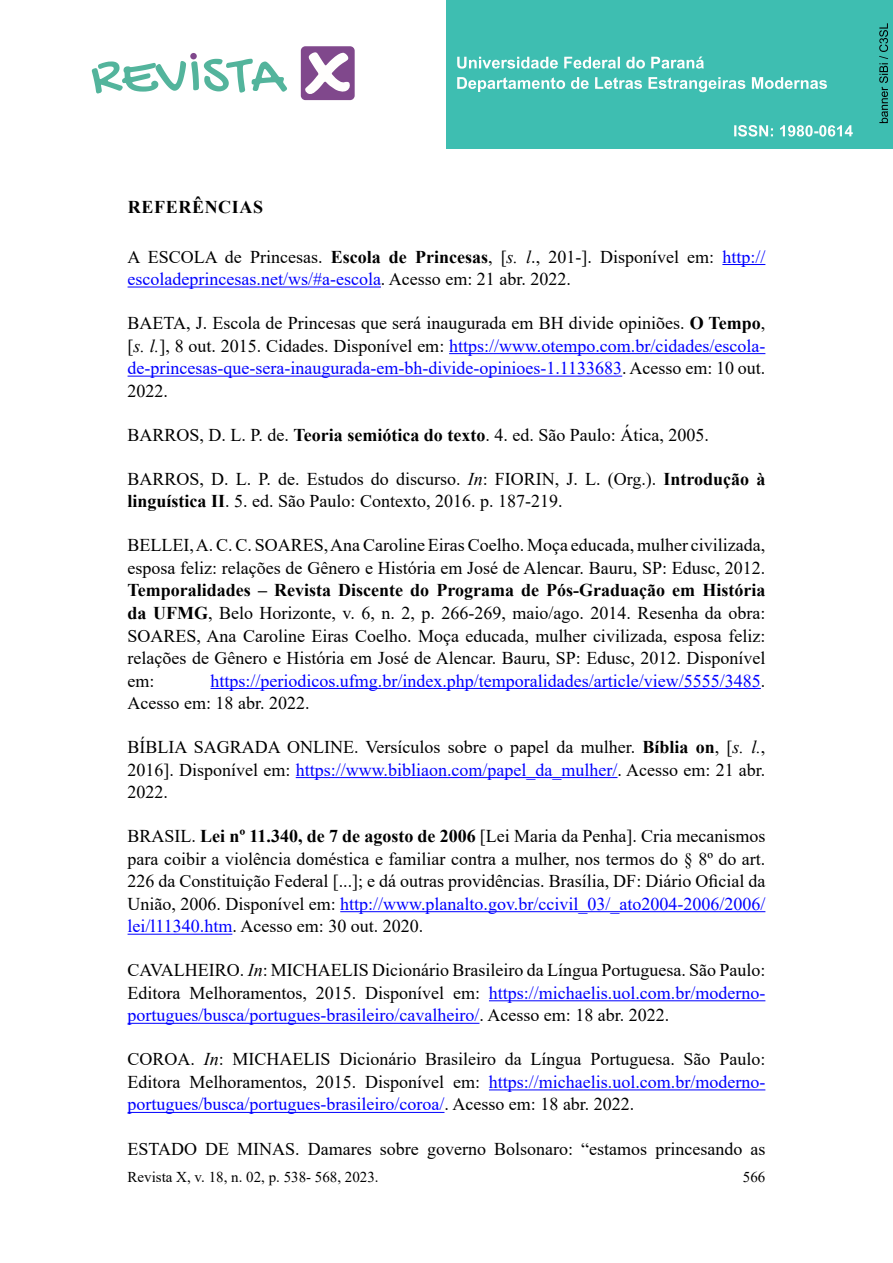
<style>
.page{position:relative;width:893px;height:1263px;background:#fff}
.page>*{position:absolute;margin:0;border:0;box-sizing:border-box;transform-origin:0 0}
.t1{font:18px/22.5px "Times New Roman";color:#000;text-align:justify}
.t2{font:18px/22.5px "Times New Roman";color:#00f}
.t3{font:700 18px "Times New Roman";letter-spacing:.035em;color:#000}
.t4{font:15px "Times New Roman";color:#000}
.s1{font-weight:700}
.s2{font-style:italic}
.s3{color:#00f}
.s4{color:#000}
</style>
<div class="page">
<div style="left:301px;top:46px;width:54px;height:54px;background:#80488c;border-radius:5px"></div>
<svg style="left:92px;top:59px;width:195px;height:34px"></svg>
<svg style="left:305px;top:52px;width:45px;height:42px"></svg>
<div style="left:190px;top:53px;width:7px;height:6px;background:#80488c;border-radius:50%"></div>
<div style="left:446px;top:0;width:447px;height:149px;background:#3ebeb1"></div>
<svg style="left:457px;top:77px;width:370px;height:15px"></svg>
<svg style="left:457px;top:57px;width:247px;height:12px"></svg>
<svg style="left:734px;top:125px;width:119px;height:12px"></svg>
<svg style="left:879px;top:23px;width:9px;height:100px"></svg>
<hr style="left:722px;top:264px;width:43px;height:1px;background:#00f">
<hr style="left:128px;top:287px;width:253px;height:1px;background:#00f">
<hr style="left:449px;top:353px;width:316px;height:1px;background:#00f">
<hr style="left:128px;top:376px;width:494px;height:1px;background:#00f">
<hr style="left:210px;top:688px;width:551px;height:1px;background:#00f">
<hr style="left:296px;top:777px;width:321px;height:1px;background:#00f">
<hr style="left:340px;top:911px;width:425px;height:1px;background:#00f">
<hr style="left:128px;top:934px;width:104px;height:1px;background:#00f">
<hr style="left:489px;top:1000px;width:276px;height:1px;background:#00f">
<hr style="left:128px;top:1023px;width:351px;height:1px;background:#00f">
<hr style="left:489px;top:1089px;width:276px;height:1px;background:#00f">
<hr style="left:128px;top:1112px;width:316px;height:1px;background:#00f">
<p class="t3" style="left:128px;top:194px;width:137px">REFERÊNCIAS</p>
<p class="t1" style="left:128px;top:245px;width:639px">A ESCOLA de Princesas. <span class="s1">Escola de Princesas</span>, [<span class="s2">s. l</span>., 201-]. Disponível em: <span class="s3">http:// escoladeprincesas.net/ws/#a-escola</span>. Acesso em: 21 abr. 2022.</p>
<p class="t1" style="left:128px;top:311px;width:639px">BAETA, J. Escola de Princesas que será inaugurada em BH divide opiniões. <span class="s1">O Tempo</span>, [<span class="s2">s. l.</span>], 8 out. 2015. Cidades. Disponível em: <span class="s3">https://www.otempo.com.br/cidades/escola&shy;de-princesas-que-sera-inaugurada-em-bh-divide-opinioes-1.1133683</span>. Acesso em: 10 out.<br>2022.</p>
<p class="t1" style="left:128px;top:423px;width:583px">BARROS, D. L. P. de. <span class="s1">Teoria semiótica do texto</span>. 4. ed. São Paulo: Ática, 2005.</p>
<p class="t1" style="left:128px;top:467px;width:639px">BARROS, D. L. P. de. Estudos do discurso. <span class="s2">In</span>: FIORIN, J. L. (Org.). <span class="s1">Introdução à linguística II</span>. 5. ed. São Paulo: Contexto, 2016. p. 187-219.</p>
<p class="t1" style="left:128px;top:534px;width:639px">BELLEI, A. C. C. SOARES, Ana Caroline Eiras Coelho. Moça educada, mulher civilizada, esposa feliz: relações de Gênero e História em José de Alencar. Bauru, SP: Edusc, 2012.</p>
<p class="t1" style="left:128px;top:579px;width:639px"><span class="s1">Temporalidades – Revista Discente do Programa de Pós-Graduação em História da UFMG</span>, Belo Horizonte, v. 6, n. 2, p. 266-269, maio/ago. 2014. Resenha da obra:<br>SOARES, Ana Caroline Eiras Coelho. Moça educada, mulher civilizada, esposa feliz: relações de Gênero e História em José de Alencar. Bauru, SP: Edusc, 2012. Disponível em:</p>
<p class="t2" style="left:128px;top:669px;width:639px;text-indent:83px">https://periodicos.ufmg.br/index.php/temporalidades/article/view/5555/3485<span class="s4">.<br>Acesso em: 18 abr. 2022.</span></p>
<p class="t1" style="left:128px;top:735px;width:639px">BÍBLIA SAGRADA ONLINE. Versículos sobre o papel da mulher. <span class="s1">Bíblia on</span>, [<span class="s2">s. l.</span>, 2016]. Disponível em: <span class="s3">https://www.bibliaon.com/papel_da_mulher/</span>. Acesso em: 21 abr.<br>2022.</p>
<p class="t1" style="left:128px;top:824px;width:639px">BRASIL. <span class="s1">Lei nº 11.340, de 7 de agosto de 2006</span> [Lei Maria da Penha]. Cria mecanismos para coibir a violência doméstica e familiar contra a mulher, nos termos do § 8º do art.<br>226 da Constituição Federal [...]; e dá outras providências. Brasília, DF: Diário Oficial da União, 2006. Disponível em: <span class="s3">http://www.planalto.gov.br/ccivil_03/_ato2004-2006/2006/ lei/l11340.htm</span>. Acesso em: 30 out. 2020.</p>
<p class="t1" style="left:128px;top:958px;width:639px">CAVALHEIRO. <span class="s2">In</span>: MICHAELIS Dicionário Brasileiro da Língua Portuguesa. São Paulo:<br>Editora Melhoramentos, 2015. Disponível em: <span class="s3">https://michaelis.uol.com.br/moderno&shy;portugues/busca/portugues-brasileiro/cavalheiro/</span>. Acesso em: 18 abr. 2022.</p>
<p class="t1" style="left:128px;top:1047px;width:639px">COROA. <span class="s2">In</span>: MICHAELIS Dicionário Brasileiro da Língua Portuguesa. São Paulo:<br>Editora Melhoramentos, 2015. Disponível em: <span class="s3">https://michaelis.uol.com.br/moderno&shy;portugues/busca/portugues-brasileiro/coroa/</span>. Acesso em: 18 abr. 2022.</p>
<p class="t1" style="left:128px;top:1137px;width:639px">ESTADO DE MINAS. Damares sobre governo Bolsonaro: “estamos princesando as</p>
<p class="t4" style="left:128px;top:1166px;width:253px">Revista X, v. 18, n. 02, p. 538- 568, 2023.</p>
<p class="t4" style="left:743px;top:1166px;width:24px">566</p>
</div>
